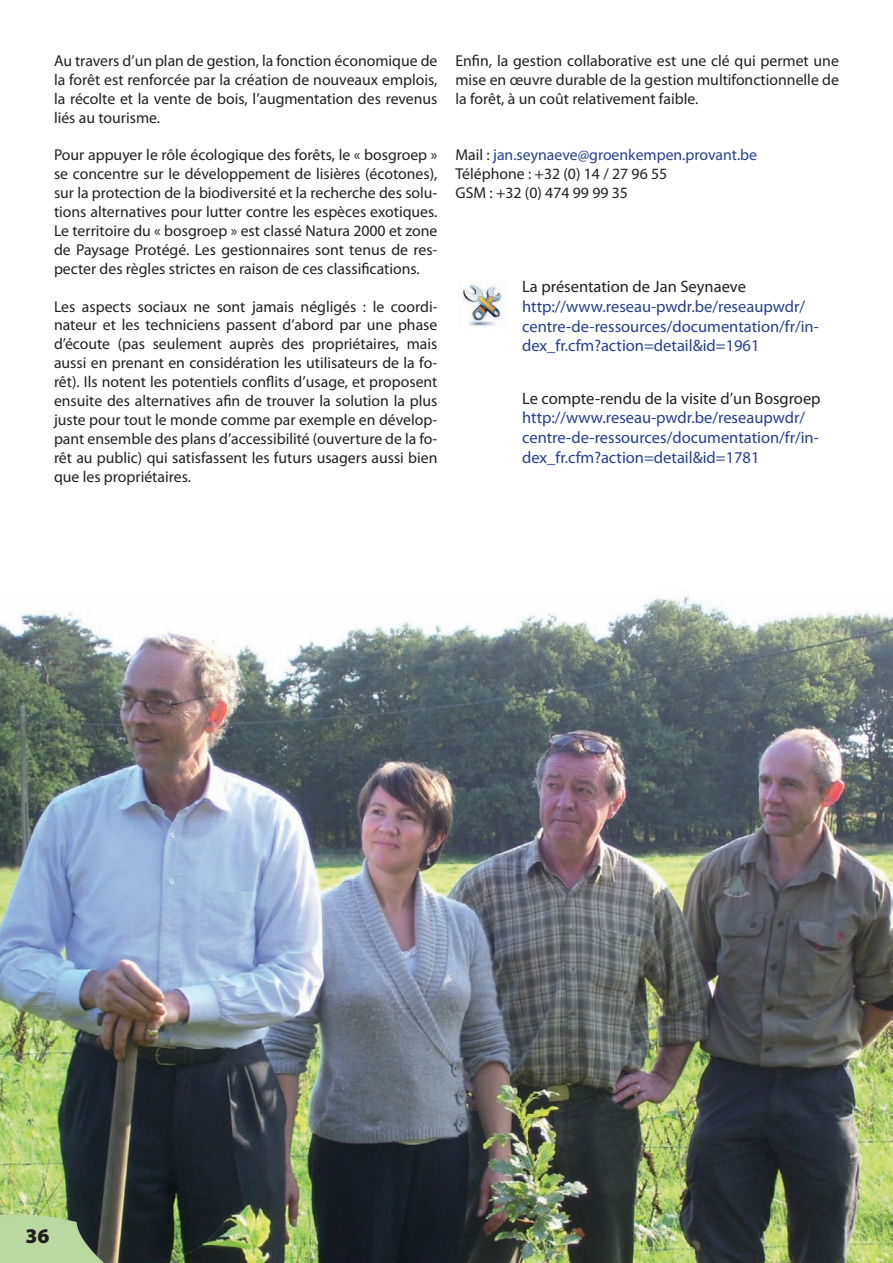
<style>
.page{position:relative;width:893px;height:1263px;background:#fff}
.page>*{position:absolute;margin:0;border:0;box-sizing:border-box;transform-origin:0 0}
.t1{font:900 21px "Myriad Pro";color:#231f20}
.t2{font:16.5px/19.8px "Myriad Pro";color:#253f8e}
.t3{font:16.5px "Myriad Pro";color:#231f20}
.t4{font:15.75px/18.9px "Myriad Pro";color:#231f20;text-align:justify}
.s1{color:#253f8e}
</style>
<div class="page">
<img style="left:0;top:594px;width:893px;height:669px">
<img style="left:0;top:1214px;width:103px;height:49px">
<img style="left:462px;top:280px;width:45px;height:46px">
<p class="t4" style="left:54px;top:51px;width:385px">Au travers d’un plan de gestion, la fonction économique de la forêt est renforcée par la création de nouveaux emplois, la récolte et la vente de bois, l’augmentation des revenus liés au tourisme.</p>
<p class="t4" style="left:54px;top:145px;width:385px">Pour appuyer le rôle écologique des forêts, le « bosgroep » se concentre sur le développement de lisières (écotones), sur la protection de la biodiversité et la recherche des solu&shy;tions alternatives pour lutter contre les espèces exotiques.<br>Le territoire du « bosgroep » est classé Natura 2000 et zone de Paysage Protégé. Les gestionnaires sont tenus de res&shy;pecter des règles strictes en raison de ces classifications.</p>
<p class="t4" style="left:54px;top:297px;width:385px">Les aspects sociaux ne sont jamais négligés : le coordi&shy;nateur et les techniciens passent d’abord par une phase d’écoute (pas seulement auprès des propriétaires, mais aussi en prenant en considération les utilisateurs de la fo&shy;rêt). Ils notent les potentiels conflits d’usage, et proposent ensuite des alternatives afin de trouver la solution la plus juste pour tout le monde comme par exemple en dévelop&shy;pant ensemble des plans d’accessibilité (ouverture de la fo&shy;rêt au public) qui satisfassent les futurs usagers aussi bien que les propriétaires.</p>
<p class="t4" style="left:455px;top:51px;width:385px">Enfin, la gestion collaborative est une clé qui permet une mise en œuvre durable de la gestion multifonctionnelle de la forêt, à un coût relativement faible.</p>
<p class="t4" style="left:455px;top:145px;width:303px;text-align:left">Mail : <span class="s1">jan.seynaeve@groenkempen.provant.be<br></span>Téléphone : +32 (0) 14 / 27 96 55<br>GSM : +32 (0) 474 99 99 35</p>
<p class="t3" style="left:522px;top:276px;width:225px">La présentation de Jan Seynaeve</p>
<p class="t2" style="left:522px;top:296px;width:298px">http://www.reseau-pwdr.be/reseaupwdr/ centre-de-ressources/documentation/fr/in&shy;dex_fr.cfm?action=detail&amp;id=1961</p>
<p class="t3" style="left:522px;top:388px;width:300px">Le compte-rendu de la visite d’un Bosgroep</p>
<p class="t2" style="left:522px;top:408px;width:298px">http://www.reseau-pwdr.be/reseaupwdr/ centre-de-ressources/documentation/fr/in&shy;dex_fr.cfm?action=detail&amp;id=1781</p>
<h1 class="t1" style="left:25px;top:1223px;width:26px">36</h1>
</div>
